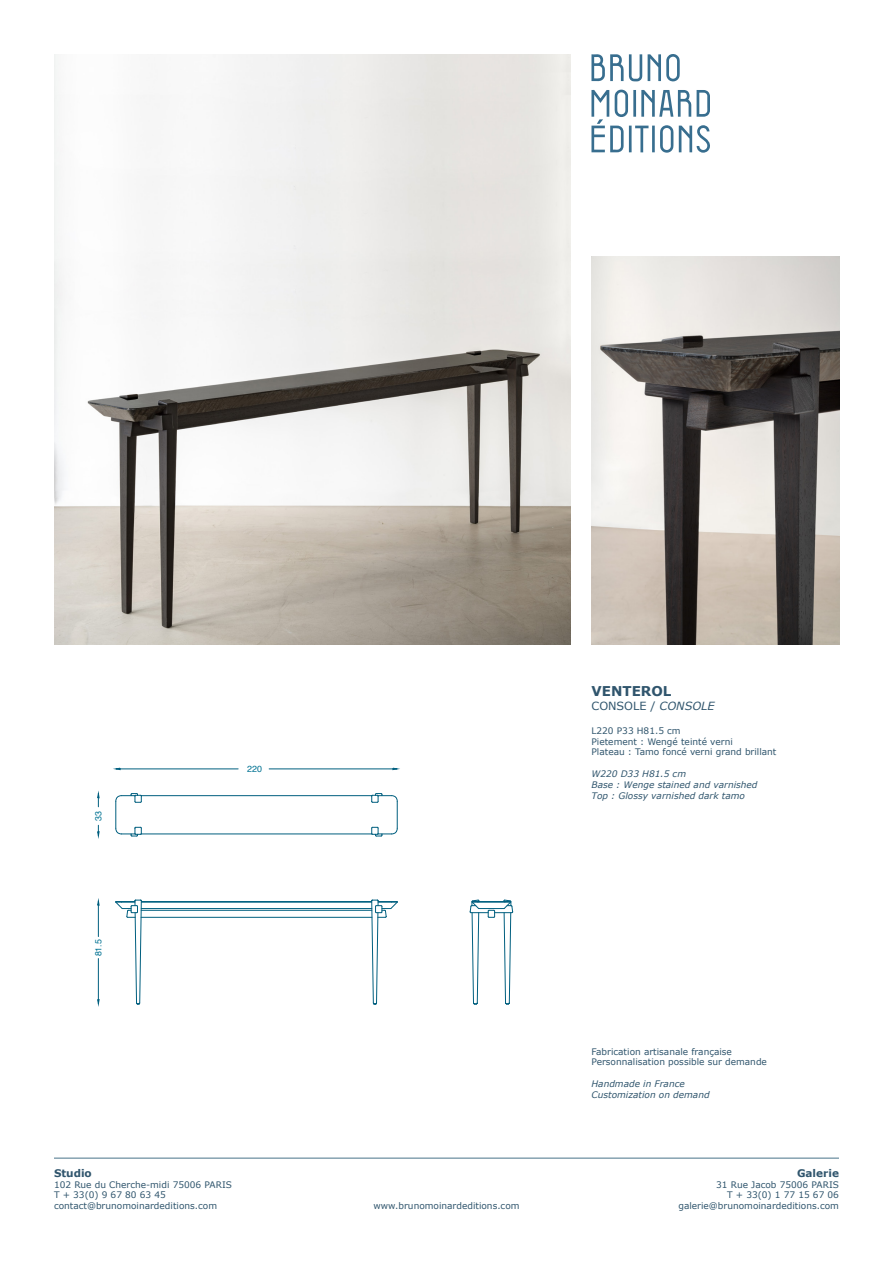
<style>
.page{position:relative;width:893px;height:1263px;background:#fff}
.page>*{position:absolute;margin:0;border:0;box-sizing:border-box;transform-origin:0 0}
.t1{font:700 13.5px "Verdana";color:#30556d}
.t2{font:11.25px "Verdana";color:#30556d}
.t3{font:700 10.5px "Verdana";color:#30556d}
.t4{font:9px/10.8px "Verdana";color:#30556d}
.t5{font:italic 9px/10.8px "Verdana";color:#30556d}
.t6{font:8.85px "Helvetica";color:#007292}
.s1{font-style:italic}
</style>
<div class="page">
<hr style="left:54px;top:1158px;width:785px;height:1px;background:#49748a">
<svg style="left:591px;top:54px;width:51px;height:27px"></svg>
<svg style="left:648px;top:54px;width:32px;height:28px"></svg>
<svg style="left:591px;top:89px;width:119px;height:64px"></svg>
<hr style="left:98px;top:958px;width:1px;height:41px;background:#005f7f">
<hr style="left:98px;top:905px;width:1px;height:31px;background:#005f7f">
<svg style="left:97px;top:999px;width:2px;height:6px"></svg>
<svg style="left:97px;top:825px;width:2px;height:12px"></svg>
<svg style="left:97px;top:792px;width:2px;height:15px"></svg>
<hr style="left:120px;top:769px;width:118px;height:1px;background:#005f7f">
<hr style="left:269px;top:769px;width:124px;height:1px;background:#005f7f">
<hr style="left:141px;top:917px;width:231px;height:1px;background:#005f7f">
<hr style="left:141px;top:910px;width:231px;height:1px;background:#005f7f">
<hr style="left:141px;top:908px;width:231px;height:1px;background:#005f7f">
<hr style="left:141px;top:901px;width:231px;height:1px;background:#005f7f">
<hr style="left:141px;top:902px;width:231px;height:1px;background:#005f7f">
<hr style="left:141px;top:795px;width:231px;height:1px;background:#005f7f">
<svg style="left:115px;top:793px;width:27px;height:44px"></svg>
<hr style="left:141px;top:834px;width:231px;height:1px;background:#005f7f">
<svg style="left:371px;top:793px;width:27px;height:44px"></svg>
<svg style="left:371px;top:900px;width:27px;height:105px"></svg>
<svg style="left:115px;top:900px;width:27px;height:105px"></svg>
<svg style="left:470px;top:900px;width:43px;height:105px"></svg>
<img style="left:591px;top:256px;width:248px;height:388px">
<img style="left:54px;top:54px;width:516px;height:590px">
<p class="t6" style="left:91px;top:821px;width:11px;rotate:-90deg">33</p>
<p class="t6" style="left:91px;top:956px;width:19px;rotate:-90deg">81.5</p>
<p class="t6" style="left:247px;top:762px;width:16px">220</p>
<p class="t3" style="left:54px;top:1166px;width:39px">Studio</p>
<p class="t4" style="left:54px;top:1179px;width:180px">102 Rue du Cherche-midi 75006 PARIS<br>T + 33(0) 9 67 80 63 45 contact@brunomoinardeditions.com</p>
<p class="t1" style="left:591px;top:682px;width:82px">VENTEROL</p>
<p class="t2" style="left:591px;top:698px;width:125px">CONSOLE / <span class="s1">CONSOLE</span></p>
<p class="t4" style="left:591px;top:725px;width:91px">L220 P33 H81.5 cm</p>
<p class="t4" style="left:591px;top:736px;width:143px">Pietement : Wengé teinté verni</p>
<p class="t4" style="left:591px;top:747px;width:186px">Plateau : Tamo foncé verni grand brillant</p>
<p class="t5" style="left:591px;top:768px;width:96px">W220 D33 H81.5 cm</p>
<p class="t5" style="left:591px;top:779px;width:168px">Base : Wenge stained and varnished</p>
<p class="t5" style="left:591px;top:790px;width:155px">Top : Glossy varnished dark tamo</p>
<p class="t4" style="left:591px;top:1046px;width:177px">Fabrication artisanale française<br>Personnalisation possible sur demande</p>
<p class="t5" style="left:591px;top:1078px;width:120px">Handmade in France<br>Customization on demand</p>
<p class="t3" style="left:797px;top:1166px;width:43px">Galerie</p>
<p class="t4" style="left:716px;top:1179px;width:124px;text-align:right">31 Rue Jacob 75006 PARIS<br>T + 33(0) 1 77 15 67 06</p>
<p class="t4" style="left:373px;top:1201px;width:148px">www.brunomoinardeditions.com</p>
<p class="t4" style="left:678px;top:1201px;width:162px">galerie@brunomoinardeditions.com</p>
</div>
